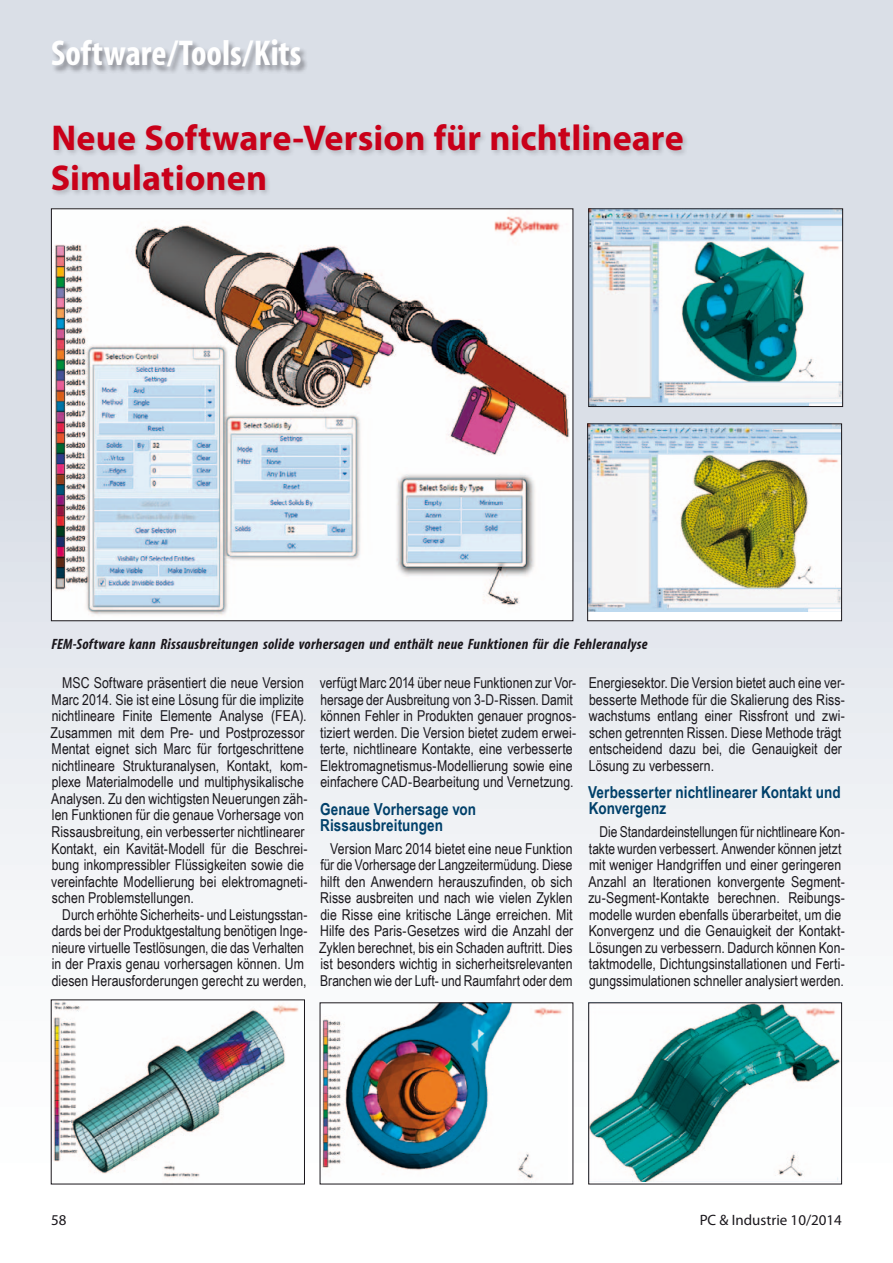
<style>
.page{position:relative;width:893px;height:1263px;background:#fff}
.page>*{position:absolute;margin:0;border:0;box-sizing:border-box;transform-origin:0 0}
.t1{font:700 36px/39.6px "Myriad Pro";letter-spacing:.005em;color:#c90019}
.t2{font:700 condensed 36px "Myriad";color:#fff}
.t3{font:700 16.5px/16.5px "Arial Narrow";letter-spacing:.005em;color:#00406a}
.t4{font:15px/16.5px "Arial Narrow";color:#1a171c}
.t5{font:italic 700 condensed 15px "Myriad";letter-spacing:.02em;color:#1a171c}
.t6{font:15px "Myriad Pro";color:#1a171c}
</style>
<div class="page">
<div style="left:0;top:0;width:893px;height:1263px;background:linear-gradient(to bottom,#d0d7e1,#fbfbfb)"></div>
<div style="left:52px;top:39px;width:257px;height:35px;background:#1a171c;opacity:.4"></div>
<div style="left:50px;top:122px;width:639px;height:75px;background:#1a171c;opacity:.2"></div>
<img style="left:53px;top:210px;width:518px;height:409px">
<img style="left:590px;top:210px;width:251px;height:195px">
<div style="left:588px;top:208px;width:255px;height:199px;border:1px solid #1a171c"></div>
<img style="left:53px;top:1001px;width:250px;height:181px">
<img style="left:590px;top:1004px;width:250px;height:177px">
<div style="left:588px;top:1002px;width:254px;height:182px;border:1px solid #1a171c"></div>
<div style="left:588px;top:424px;width:254px;height:197px;background:#fff"></div>
<img style="left:589px;top:425px;width:251px;height:186px">
<div style="left:587px;top:423px;width:255px;height:198px;border:1px solid #1a171c"></div>
<img style="left:322px;top:1004px;width:246px;height:178px">
<h1 class="t2" style="left:51px;top:35px;width:252px">Software/Tools/Kits</h1>
<h1 class="t1" style="left:51px;top:117px;width:635px">Neue Software-Version für nichtlineare<br>Simulationen</h1>
<p class="t5" style="left:51px;top:636px;width:598px">FEM-Software kann Rissausbreitungen solide vorhersagen und enthält neue Funktionen für die Fehleranalyse</p>
<p class="t4" style="left:51px;top:674px;width:258px;text-indent:12px">MSC Software präsentiert die neue Version Marc 2014. Sie ist eine Lösung für die implizite nichtlineare Finite Elemente Analyse (FEA).<br>Zusammen mit dem Pre- und Postprozessor Mentat eignet sich Marc für fortgeschrittene nichtlineare Strukturanalysen, Kontakt, kom&shy;plexe Materialmodelle und multiphysikalische Analysen. Zu den wichtigsten Neuerungen zäh&shy;len Funktionen für die genaue Vorhersage von Rissausbreitung, ein verbesserter nichtlinearer Kontakt, ein Kavität-Modell für die Beschrei&shy;bung inkompressibler Flüssigkeiten sowie die vereinfachte Modellierung bei elektromagneti&shy;schen Problemstellungen.</p>
<p class="t4" style="left:52px;top:906px;width:257px;text-indent:11px">Durch erhöhte Sicherheits- und Leistungsstan&shy;dards bei der Produktgestaltung benötigen Inge&shy;nieure virtuelle Testlösungen, die das Verhalten in der Praxis genau vorhersagen können. Um diesen Herausforderungen gerecht zu werden,</p>
<p class="t4" style="left:320px;top:674px;width:258px">verfügt Marc 2014 über neue Funktionen zur Vor&shy;hersage der Ausbreitung von 3-D-Rissen. Damit können Fehler in Produkten genauer prognos&shy;tiziert werden. Die Version bietet zudem erwei&shy;terte, nichtlineare Kontakte, eine verbesserte Elektromagnetismus-Modellierung sowie eine einfachere CAD-Bearbeitung und Vernetzung.</p>
<p class="t3" style="left:320px;top:800px;width:158px">Genaue Vorhersage von<br>Rissausbreitungen</p>
<p class="t4" style="left:319px;top:839px;width:256px;text-align:justify;text-indent:11px">Version Marc 2014 bietet eine neue Funktion für die Vorhersage der Langzeitermüdung. Diese hilft den Anwendern herauszufinden, ob sich Risse ausbreiten und nach wie vielen Zyklen die Risse eine kritische Länge erreichen. Mit Hilfe des Paris-Gesetzes wird die Anzahl der Zyklen berechnet, bis ein Schaden auftritt. Dies ist besonders wichtig in sicherheitsrelevanten Branchen wie der Luft- und Raumfahrt oder dem</p>
<p class="t4" style="left:589px;top:674px;width:257px">Energiesektor. Die Version bietet auch eine ver&shy;besserte Methode für die Skalierung des Riss&shy;wachstums entlang einer Rissfront und zwi&shy;schen getrennten Rissen. Diese Methode trägt entscheidend dazu bei, die Genauigkeit der Lösung zu verbessern.</p>
<p class="t3" style="left:588px;top:783px;width:254px">Verbesserter nichtlinearer Kontakt und<br>Konvergenz</p>
<p class="t4" style="left:588px;top:823px;width:258px;text-indent:11px">Die Standardeinstellungen für nichtlineare Kon&shy;takte wurden verbessert. Anwender können jetzt mit weniger Handgriffen und einer geringeren Anzahl an Iterationen konvergente Segment&shy;zu-Segment-Kontakte berechnen. Reibungs&shy;modelle wurden ebenfalls überarbeitet, um die Konvergenz und die Genauigkeit der Kontakt-Lösungen zu verbessern. Dadurch können Kon&shy;taktmodelle, Dichtungsinstallationen und Ferti&shy;gungssimulationen schneller analysiert werden.</p>
<p class="t6" style="left:51px;top:1210px;width:17px">58</p>
<p class="t6" style="left:700px;top:1210px;width:144px">PC &amp; Industrie 10/2014</p>
</div>
